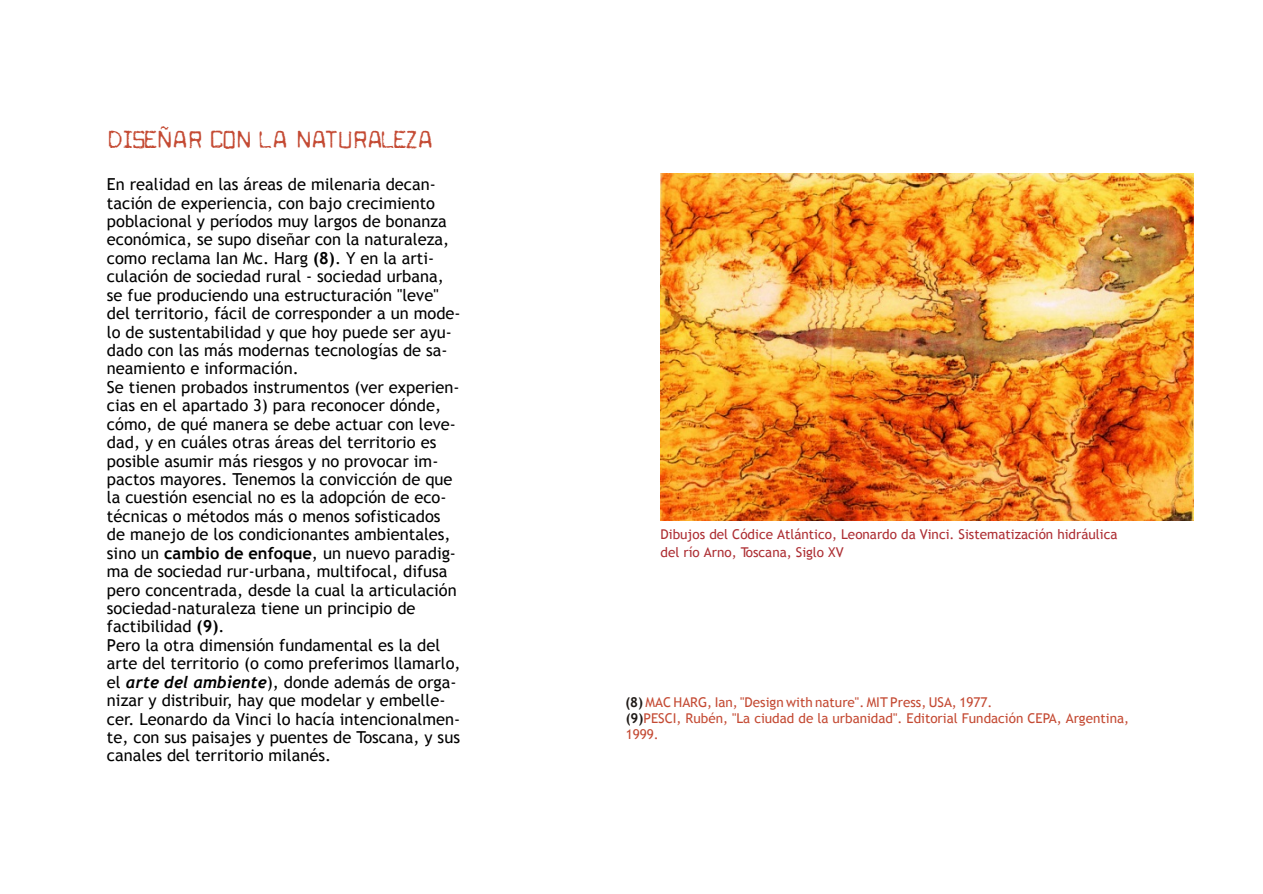
<style>
.page{position:relative;width:1263px;height:894px;background:#fff}
.page>*{position:absolute;margin:0;border:0;box-sizing:border-box;transform-origin:0 0}
.t1{font:27px "Cuomotype";color:#c44a33}
.t2{font:16.5px/18.5px "Trebuchet MS";color:#000}
.t3{font:13.5px/15.8px "Trebuchet MS";color:#c44a33}
.t4{font:13.5px/18.5px "Trebuchet MS";color:#ad2e33}
.s1{font-weight:700}
.s2{font-weight:700;font-style:italic}
.s3{font-family:"Arial";font-weight:700;color:#1f1a17}
.s4{font-weight:700;color:#1f1a17}
</style>
<div class="page">
<img style="left:660px;top:174px;width:533px;height:346px">
<h1 class="t1" style="left:107px;top:126px;width:327px">DISEÑAR CON LA NATURALEZA</h1>
<p class="t2" style="left:107px;top:176px;width:355px">En realidad en las áreas de milenaria decan&shy;tación de experiencia, con bajo crecimiento poblacional y períodos muy largos de bonanza económica, se supo diseñar con la naturaleza, como reclama Ian Mc. Harg <span class="s1">(8)</span>. Y en la arti&shy;culación de sociedad rural - sociedad urbana, se fue produciendo una estructuración "leve" del territorio, fácil de corresponder a un mode&shy;lo de sustentabilidad y que hoy puede ser ayu&shy;dado con las más modernas tecnologías de sa&shy;neamiento e información.<br>Se tienen probados instrumentos (ver experien&shy;cias en el apartado 3) para reconocer dónde, cómo, de qué manera se debe actuar con leve&shy;dad, y en cuáles otras áreas del territorio es posible asumir más riesgos y no provocar im&shy;pactos mayores. Tenemos la convicción de que la cuestión esencial no es la adopción de eco&shy;técnicas o métodos más o menos sofisticados de manejo de los condicionantes ambientales, sino un <span class="s1">cambio de enfoque</span>, un nuevo paradig&shy;ma de sociedad rur-urbana, multifocal, difusa pero concentrada, desde la cual la articulación sociedad-naturaleza tiene un principio de factibilidad <span class="s1">(9)</span>.<br>Pero la otra dimensión fundamental es la del arte del territorio (o como preferimos llamarlo, el <span class="s2">arte del ambiente</span>), donde además de orga&shy;nizar y distribuir, hay que modelar y embelle&shy;cer. Leonardo da Vinci lo hacía intencionalmen&shy;te, con sus paisajes y puentes de Toscana, y sus canales del territorio milanés.</p>
<p class="t4" style="left:661px;top:526px;width:458px">Dibujos del Códice Atlántico, Leonardo da Vinci. Sistematización hidráulica del río Arno, Toscana, Siglo XV</p>
<p class="t3" style="left:626px;top:696px;width:505px"><span class="s3">(</span><span class="s4">8)</span> MAC HARG, Ian, "Design with nature". MIT Press, USA, 1977.<br><span class="s4">(9)</span>PESCI, Rubén, "La ciudad de la urbanidad". Editorial Fundación CEPA, Argentina,<br>1999.</p>
</div>
